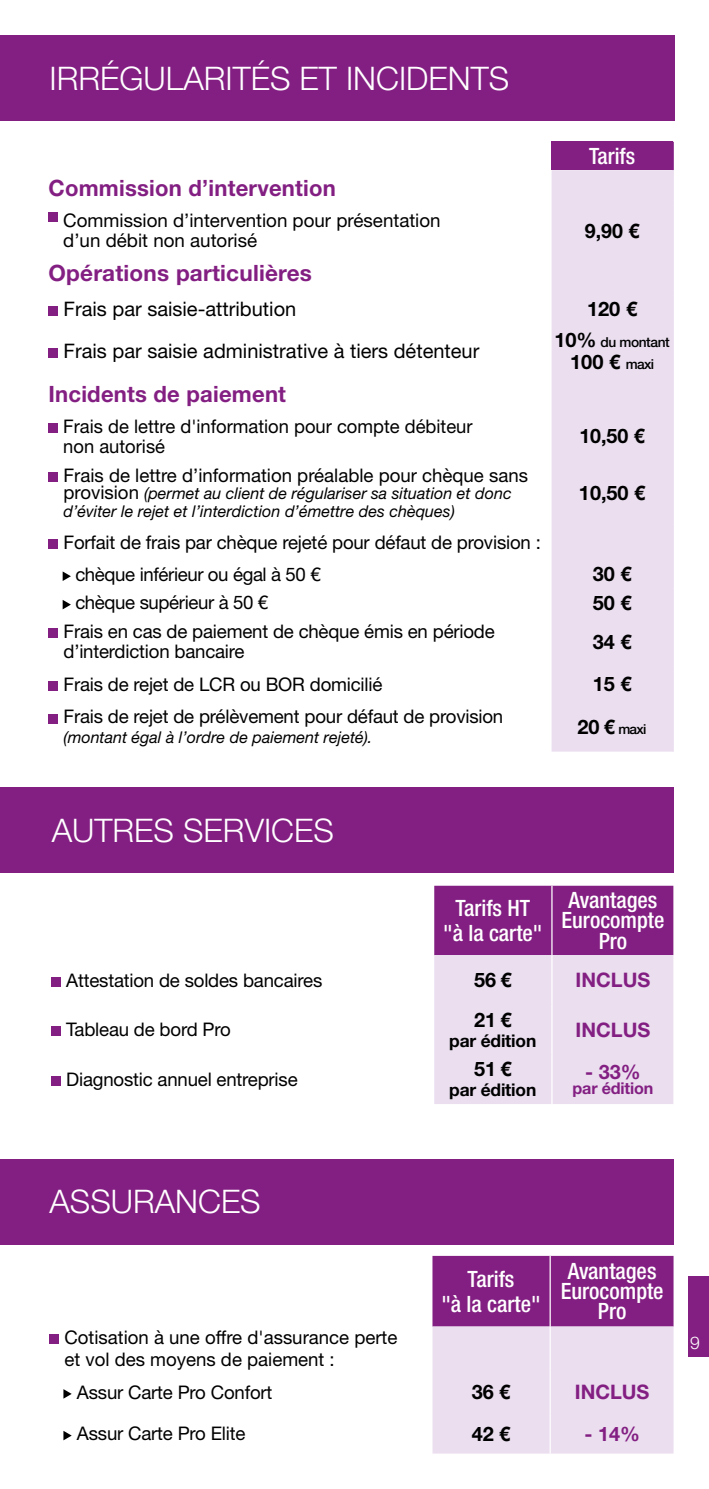
<style>
.page{position:relative;width:709px;height:1489px;background:#fff}
.page>*{position:absolute;margin:0;border:0;box-sizing:border-box;transform-origin:0 0}
.t1{font:300 32.5px "Helvetica Neue LT Std";color:#fff}
.t2{font:500 condensed 22.5px/20px "Helvetica Neue LT Std";color:#fff;text-align:center}
.t3{font:700 22.5px "Helvetica Neue LT Std";letter-spacing:.01em;color:#831f82}
.t4{font:20px "Helvetica Neue LT Std";color:#000}
.t5{font:700 20px "Helvetica Neue LT Std";color:#000}
.t6{font:700 20px "Helvetica Neue LT Std";color:#831f82}
.t7{font:18.75px/20px "Helvetica Neue LT Std";letter-spacing:-.01em;color:#000}
.t8{font:700 17.5px "Helvetica Neue LT Std";letter-spacing:-.01em;color:#000}
.t9{font:300 17.5px "Helvetica Neue LT Std";color:#fff}
.t10{font:italic 16.25px/17.5px "Helvetica Neue LT Std";color:#000}
.t11{font:700 16.25px "Helvetica Neue LT Std";letter-spacing:-.01em;color:#831f82}
.t12{font:500 13.75px "Helvetica Neue LT Std";letter-spacing:-.03em;color:#000}
.s1{font-weight:700;font-size:20px}
.s2{font-weight:500;font-size:13.75px}
.s3{font-style:normal;font-size:18.75px}
</style>
<div class="page">
<div style="left:0;top:35px;width:674px;height:85px;background:#831f82"></div>
<div style="left:551px;top:142px;width:122px;height:28px;background:#831f82"></div>
<div style="left:551px;top:170px;width:121px;height:581px;background:#eadeef"></div>
<hr style="left:672px;top:170px;width:1px;height:36px;background:#eadeef">
<hr style="left:672px;top:206px;width:1px;height:49px;background:#eadeef">
<hr style="left:672px;top:255px;width:1px;height:36px;background:#eadeef">
<hr style="left:672px;top:291px;width:1px;height:35px;background:#eadeef">
<hr style="left:672px;top:326px;width:1px;height:50px;background:#eadeef">
<hr style="left:672px;top:376px;width:1px;height:35px;background:#eadeef">
<hr style="left:672px;top:411px;width:1px;height:50px;background:#eadeef">
<hr style="left:672px;top:461px;width:1px;height:63px;background:#eadeef">
<hr style="left:672px;top:524px;width:1px;height:36px;background:#eadeef">
<svg style="left:672px;top:560px;width:1px;height:57px"></svg>
<hr style="left:672px;top:617px;width:1px;height:49px;background:#eadeef">
<hr style="left:672px;top:666px;width:1px;height:36px;background:#eadeef">
<hr style="left:672px;top:702px;width:1px;height:49px;background:#eadeef">
<div style="left:48px;top:212px;width:10px;height:10px;background:#831f82"></div>
<div style="left:48px;top:305px;width:10px;height:10px;background:#831f82"></div>
<div style="left:48px;top:348px;width:10px;height:10px;background:#831f82"></div>
<div style="left:48px;top:423px;width:10px;height:10px;background:#831f82"></div>
<div style="left:48px;top:472px;width:10px;height:10px;background:#831f82"></div>
<div style="left:48px;top:539px;width:10px;height:10px;background:#831f82"></div>
<svg style="left:63px;top:571px;width:8px;height:10px"></svg>
<svg style="left:63px;top:600px;width:8px;height:9px"></svg>
<div style="left:48px;top:628px;width:10px;height:10px;background:#831f82"></div>
<div style="left:48px;top:681px;width:10px;height:10px;background:#831f82"></div>
<div style="left:48px;top:713px;width:10px;height:10px;background:#831f82"></div>
<div style="left:0;top:788px;width:673px;height:85px;background:#831f82"></div>
<svg style="left:434px;top:885px;width:239px;height:218px;background:#c9a1cc"></svg>
<hr style="left:551px;top:885px;width:1px;height:70px;background:#fff">
<hr style="left:551px;top:955px;width:1px;height:49px;background:#fff">
<hr style="left:551px;top:1004px;width:1px;height:50px;background:#fff">
<hr style="left:551px;top:1054px;width:1px;height:49px;background:#fff">
<div style="left:51px;top:976px;width:10px;height:10px;background:#831f82"></div>
<div style="left:51px;top:1026px;width:10px;height:10px;background:#831f82"></div>
<div style="left:51px;top:1075px;width:10px;height:10px;background:#831f82"></div>
<div style="left:688px;top:1276px;width:21px;height:80px;background:#831f82"></div>
<div style="left:0;top:1158px;width:673px;height:86px;background:#831f82"></div>
<svg style="left:432px;top:1255px;width:241px;height:198px;background:#c59ac8"></svg>
<hr style="left:549px;top:1326px;width:2px;height:43px;background:#fff">
<hr style="left:549px;top:1369px;width:2px;height:44px;background:#fff">
<hr style="left:549px;top:1413px;width:2px;height:40px;background:#fff">
<hr style="left:549px;top:1255px;width:2px;height:71px;background:#fff">
<div style="left:49px;top:1334px;width:10px;height:10px;background:#831f82"></div>
<svg style="left:63px;top:1389px;width:9px;height:9px"></svg>
<svg style="left:63px;top:1431px;width:9px;height:9px"></svg>
<h1 class="t1" style="left:50px;top:58px;width:461px">IRRÉGULARITÉS ET INCIDENTS</h1>
<p class="t2" style="left:589px;top:146px;width:48px">Tarifs</p>
<p class="t3" style="left:48px;top:174px;width:289px">Commission d’intervention</p>
<p class="t7" style="left:63px;top:210px;width:379px">Commission d’intervention pour présentation d’un débit non autorisé</p>
<p class="t5" style="left:585px;top:218px;width:56px">9,90 €</p>
<p class="t3" style="left:48px;top:259px;width:265px">Opérations particulières</p>
<p class="t4" style="left:64px;top:296px;width:234px">Frais par saisie-attribution</p>
<p class="t5" style="left:587px;top:296px;width:52px">120 €</p>
<p class="t4" style="left:64px;top:339px;width:417px">Frais par saisie administrative à tiers détenteur</p>
<p class="t12" style="left:554px;top:334px;width:117px"><span class="s1">10%</span> du montant</p>
<p class="t5" style="left:570px;top:349px;width:85px">100 € <span class="s2">maxi</span></p>
<p class="t3" style="left:48px;top:379px;width:239px">Incidents de paiement</p>
<p class="t7" style="left:63px;top:416px;width:411px">Frais de lettre d'information pour compte débiteur non autorisé</p>
<p class="t5" style="left:579px;top:423px;width:67px">10,50 €</p>
<p class="t7" style="left:63px;top:465px;width:466px">Frais de lettre d’information préalable pour chèque sans</p>
<p class="t10" style="left:63px;top:484px;width:449px"><span class="s3">provision</span> (permet au client de régulariser sa situation et donc d’éviter le rejet et l’interdiction d’émettre des chèques)</p>
<p class="t5" style="left:579px;top:480px;width:68px">10,50 €</p>
<p class="t7" style="left:75px;top:526px;width:467px;line-height:32px;text-indent:-12px">Forfait de frais par chèque rejeté pour défaut de provision : chèque inférieur ou égal à 50 €</p>
<p class="t5" style="left:592px;top:562px;width:40px">30 €</p>
<p class="t7" style="left:75px;top:592px;width:194px">chèque supérieur à 50 €</p>
<p class="t5" style="left:592px;top:590px;width:40px">50 €</p>
<p class="t7" style="left:63px;top:621px;width:433px">Frais en cas de paiement de chèque émis en période d’interdiction bancaire</p>
<p class="t5" style="left:592px;top:629px;width:40px">34 €</p>
<p class="t7" style="left:63px;top:674px;width:320px">Frais de rejet de LCR ou BOR domicilié</p>
<p class="t5" style="left:592px;top:671px;width:40px">15 €</p>
<p class="t7" style="left:63px;top:706px;width:441px">Frais de rejet de prélèvement pour défaut de provision</p>
<p class="t10" style="left:63px;top:728px;width:310px">(montant égal à l’ordre de paiement rejeté).</p>
<p class="t12" style="left:577px;top:720px;width:71px"><span class="s1">20 €</span> maxi</p>
<h1 class="t1" style="left:52px;top:810px;width:283px">AUTRES SERVICES</h1>
<p class="t2" style="left:443px;top:895px;width:101px;line-height:25px">Tarifs HT "à la carte"</p>
<p class="t2" style="left:561px;top:890px;width:104px">Avantages<br>Eurocompte<br>Pro</p>
<p class="t7" style="left:66px;top:969px;width:258px">Attestation de soldes bancaires</p>
<p class="t5" style="left:474px;top:967px;width:39px">56 €</p>
<p class="t6" style="left:575px;top:967px;width:76px">INCLUS</p>
<p class="t7" style="left:66px;top:1019px;width:166px">Tableau de bord Pro</p>
<p class="t5" style="left:474px;top:1007px;width:39px">21 €</p>
<p class="t8" style="left:449px;top:1029px;width:89px">par édition</p>
<p class="t6" style="left:575px;top:1017px;width:76px">INCLUS</p>
<p class="t7" style="left:66px;top:1068px;width:233px">Diagnostic annuel entreprise</p>
<p class="t5" style="left:474px;top:1056px;width:39px">51 €</p>
<p class="t8" style="left:449px;top:1079px;width:89px">par édition</p>
<p class="t6" style="left:585px;top:1059px;width:57px">- 33%</p>
<p class="t11" style="left:572px;top:1077px;width:82px">par édition</p>
<h1 class="t1" style="left:49px;top:1181px;width:213px">ASSURANCES</h1>
<p class="t2" style="left:441px;top:1265px;width:101px;line-height:25px">Tarifs<br>"à la carte"</p>
<p class="t2" style="left:560px;top:1260px;width:104px">Avantages<br>Eurocompte<br>Pro</p>
<p class="t7" style="left:64px;top:1326px;width:334px;line-height:21.2px">Cotisation à une offre d'assurance perte et vol des moyens de paiement :</p>
<p class="t7" style="left:77px;top:1381px;width:197px">Assur Carte Pro Confort</p>
<p class="t5" style="left:471px;top:1379px;width:40px">36 €</p>
<p class="t6" style="left:575px;top:1379px;width:76px">INCLUS</p>
<p class="t7" style="left:77px;top:1423px;width:170px">Assur Carte Pro Elite</p>
<p class="t5" style="left:471px;top:1421px;width:40px">42 €</p>
<p class="t6" style="left:584px;top:1421px;width:57px">- 14%</p>
<p class="t9" style="left:690px;top:1332px;width:11px">9</p>
</div>
